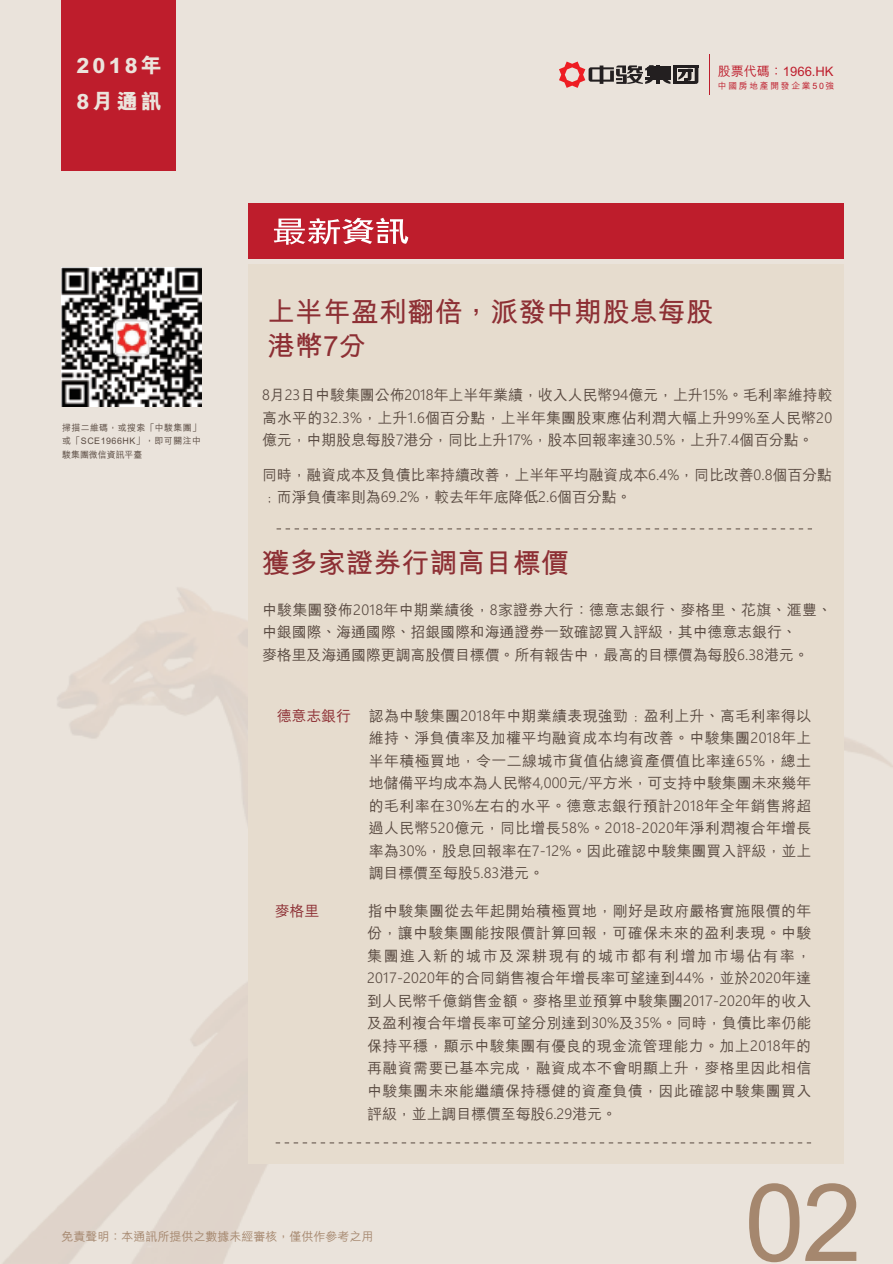
<style>
.page{position:relative;width:893px;height:1264px;background:#fff}
.page>*{position:absolute;margin:0;border:0;box-sizing:border-box;transform-origin:0 0}
.t1{font:108px "Arial";color:#a5876e}
.t2{font:700 27.9px/33.5px "M Hei HK";color:#8d2f34}
.t3{font:800 21px/36px "M Hei HK";letter-spacing:.15em;color:#ebe4dc}
.t4{font:15px/22.5px "Microsoft M Hei";color:#594a41;text-align:justify}
.t5{font:15px "Microsoft M Hei";color:#8d2f34}
.t6{font:500 13.05px "M Hei HK";color:#be1d2c}
.t7{font:500 12px "M Hei HK";color:#a5876e}
.t8{font:500 9px/13.5px "M Hei HK";letter-spacing:.04em;color:#594a41;text-align:justify}
.t9{font:500 8.7px "M Hei HK";letter-spacing:.2em;color:#be1d2c}
.s1{color:#8d2f34}
</style>
<div class="page">
<img style="left:0;top:0;width:893px;height:1263px">
<div style="left:62px;top:0;width:114px;height:170px;background:#be1d2c"></div>
<div style="left:248px;top:264px;width:595px;height:899px;background:#e6dcce"></div>
<div style="left:248px;top:203px;width:595px;height:56px;background:#be1d2c"></div>
<svg style="left:274px;top:218px;width:134px;height:27px"></svg>
<img style="left:62px;top:267px;width:139px;height:139px">
<hr style="left:709px;top:55px;width:1px;height:40px;background:#be1d2c">
<svg style="left:276px;top:1142px;width:535px;height:1px"></svg>
<svg style="left:277px;top:528px;width:535px;height:1px"></svg>
<hr style="left:673px;top:65px;width:25px;height:2px;background:#231f20">
<hr style="left:673px;top:82px;width:22px;height:2px;background:#231f20">
<hr style="left:673px;top:69px;width:4px;height:15px;background:#231f20">
<svg style="left:678px;top:67px;width:20px;height:17px"></svg>
<hr style="left:650px;top:66px;width:20px;height:2px;background:#231f20">
<hr style="left:650px;top:69px;width:20px;height:2px;background:#231f20">
<hr style="left:650px;top:71px;width:20px;height:2px;background:#231f20">
<hr style="left:650px;top:74px;width:20px;height:2px;background:#231f20">
<hr style="left:645px;top:77px;width:25px;height:2px;background:#231f20">
<hr style="left:656px;top:65px;width:4px;height:19px;background:#231f20">
<svg style="left:559px;top:62px;width:95px;height:26px;background:#b59491"></svg>
<svg style="left:662px;top:79px;width:8px;height:5px"></svg>
<h3 class="t3" style="left:77px;top:48px;width:87px">2018年<br>8月通訊</h3>
<p class="t6" style="left:718px;top:62px;width:117px">股票代碼：1966.HK</p>
<p class="t9" style="left:718px;top:79px;width:118px">中國房地產開發企業50強</p>
<p class="t8" style="left:62px;top:420px;width:140px">掃描二維碼，或搜索「中駿集團」或「SCE1966HK」，即可關注中駿集團微信資訊平臺</p>
<h2 class="t2" style="left:267px;top:293px;width:448px">上半年盈利翻倍，派發中期股息每股港幣7分</h2>
<p class="t4" style="left:262px;top:383px;width:572px">8月23日中駿集團公佈2018年上半年業績，收入人民幣94億元，上升15%。毛利率維持較高水平的32.3%，上升1.6個百分點，上半年集團股東應佔利潤大幅上升99%至人民幣20億元，中期股息每股7港分，同比上升17%，股本回報率達30.5%，上升7.4個百分點。</p>
<p class="t4" style="left:262px;top:462px;width:571px">同時，融資成本及負債比率持續改善，上半年平均融資成本6.4%，同比改善0.8個百分點﹔而淨負債率則為69.2%，較去年年底降低2.6個百分點。</p>
<h2 class="t2" style="left:262px;top:543px;width:308px">獲多家證券行調高目標價</h2>
<p class="t4" style="left:262px;top:597px;width:571px;text-align:left">中駿集團發佈2018年中期業績後，8家證券大行：德意志銀行、麥格里、花旗、滙豐、中銀國際、海通國際、招銀國際和海通證券一致確認買入評級，其中德意志銀行、<br>麥格里及海通國際更調高股價目標價。所有報告中，最高的目標價為每股6.38港元。</p>
<p class="t4" style="left:369px;top:703px;width:444px;text-indent:-92px"><span class="s1">德意志銀行</span> 認為中駿集團2018年中期業績表現強勁﹔盈利上升、高毛利率得以維持、淨負債率及加權平均融資成本均有改善。中駿集團2018年上半年積極買地，令一二線城市貨值佔總資產價值比率達65%，總土地儲備平均成本為人民幣4,000元/平方米，可支持中駿集團未來幾年的毛利率在30%左右的水平。德意志銀行預計2018年全年銷售將超過人民幣520億元，同比增長58%。2018-2020年淨利潤複合年增長率為30%，股息回報率在7-12%。因此確認中駿集團買入評級，並上調目標價至每股5.83港元。</p>
<p class="t5" style="left:275px;top:900px;width:46px">麥格里</p>
<p class="t4" style="left:367px;top:898px;width:446px">指中駿集團從去年起開始積極買地，剛好是政府嚴格實施限價的年份，讓中駿集團能按限價計算回報，可確保未來的盈利表現。中駿集團進入新的城市及深耕現有的城市都有利增加市場佔有率，2017-2020年的合同銷售複合年增長率可望達到44%，並於2020年達到人民幣千億銷售金額。麥格里並預算中駿集團2017-2020年的收入及盈利複合年增長率可望分別達到30%及35%。同時，負債比率仍能保持平穩，顯示中駿集團有優良的現金流管理能力。加上2018年的再融資需要已基本完成，融資成本不會明顯上升，麥格里因此相信中駿集團未來能繼續保持穩健的資產負債，因此確認中駿集團買入評級，並上調目標價至每股6.29港元。</p>
<p class="t7" style="left:62px;top:1227px;width:314px">免責聲明：本通訊所提供之數據未經審核，僅供作參考之用</p>
<h1 class="t1" style="left:744px;top:1148px;width:119px">02</h1>
</div>
